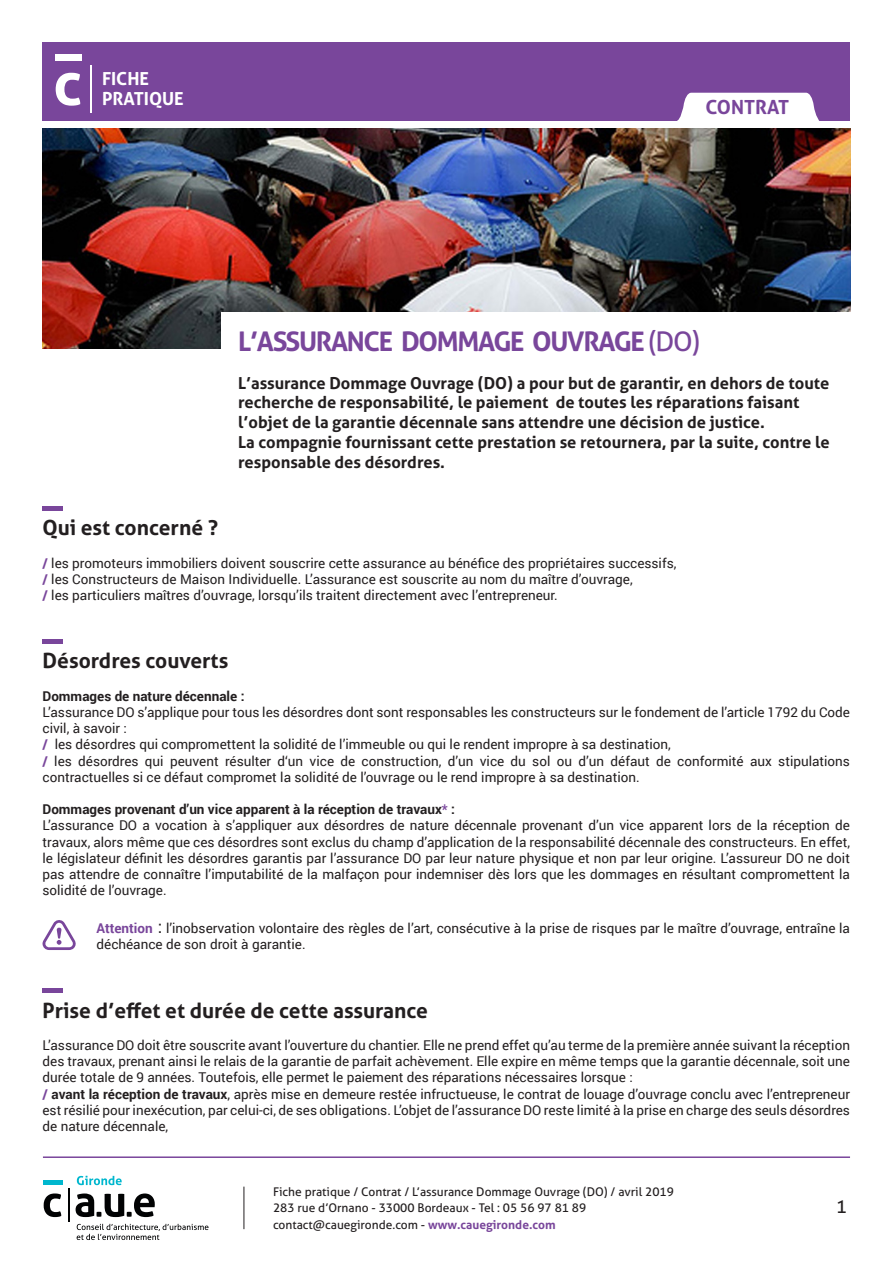
<style>
.page{position:relative;width:893px;height:1263px;background:#fff}
.page>*{position:absolute;margin:0;border:0;box-sizing:border-box;transform-origin:0 0}
.TITRE{font:700 27px "Aller";letter-spacing:-.05em;color:#79469b}
.t1{font:700 21px "Aller";color:#231f20}
.t2{font:700 19.5px "Aller";color:#79469b}
.t3{font:700 18px/19.5px "Aller";color:#fff}
.t4{font:18px "Aller";color:#231f20}
.t5{font:700 16.5px/19.8px "Aller";color:#231f20}
.t6{font:13.5px/16.2px "Roboto";color:#231f20}
.t7{font:700 13.5px "Roboto";color:#231f20}
.t8{font:12px "Aller";color:#231f20}
.s1{font-weight:400}
.s2{font-weight:700;color:#79469b}
.s3{color:#79469b}
.s4{font-size:18px}
.s5{font-weight:700}
</style>
<div class="page">
<div style="left:43px;top:43px;width:807px;height:78px;background:#79469b"></div>
<hr style="left:244px;top:1186px;width:1px;height:43px;background:#231f20">
<img style="left:43px;top:129px;width:807px;height:220px">
<div style="left:221px;top:313px;width:629px;height:175px;background:#fff"></div>
<hr style="left:43px;top:1156px;width:807px;height:2px;background:#79469b">
<hr style="left:68px;top:1188px;width:1px;height:34px;background:#010203">
<svg style="left:44px;top:1193px;width:17px;height:24px"></svg>
<svg style="left:76px;top:1193px;width:79px;height:24px"></svg>
<div style="left:43px;top:1180px;width:19px;height:5px;background:#00b7ce"></div>
<svg style="left:77px;top:1224px;width:131px;height:16px"></svg>
<svg style="left:77px;top:1176px;width:45px;height:9px"></svg>
<hr style="left:90px;top:66px;width:2px;height:47px;background:#fff">
<svg style="left:56px;top:73px;width:24px;height:33px"></svg>
<div style="left:55px;top:54px;width:27px;height:7px;background:#fff"></div>
<svg style="left:677px;top:93px;width:142px;height:28px;background:#f4f0f7"></svg>
<div style="left:43px;top:506px;width:20px;height:5px;background:#79469b"></div>
<div style="left:43px;top:639px;width:20px;height:5px;background:#79469b"></div>
<svg style="left:42px;top:920px;width:34px;height:30px"></svg>
<div style="left:43px;top:988px;width:20px;height:5px;background:#79469b"></div>
<h3 class="t3" style="left:102px;top:69px;width:83px">FICHE<br>PRATIQUE</h3>
<h3 class="t2" style="left:705px;top:95px;width:85px">CONTRAT</h3>
<p class="TITRE" style="left:238px;top:324px;width:463px">L’ASSURANCE DOMMAGE OUVRAGE <span class="s1">(DO)</span></p>
<p class="t5" style="left:238px;top:373px;width:593px">L’assurance Dommage Ouvrage (DO) a pour but de garantir, en dehors de toute recherche de responsabilité, le paiement de toutes les réparations faisant l’objet de la garantie décennale sans attendre une décision de justice.</p>
<p class="t5" style="left:238px;top:432px;width:593px">La compagnie fournissant cette prestation se retournera, par la suite, contre le responsable des désordres.</p>
<p class="t1" style="left:43px;top:515px;width:177px">Qui est concerné ?</p>
<p class="t6" style="left:43px;top:554px;width:635px"><span class="s2">/</span> les promoteurs immobiliers doivent souscrire cette assurance au bénéfice des propriétaires successifs,</p>
<p class="t6" style="left:43px;top:570px;width:592px"><span class="s2">/</span> les Constructeurs de Maison Individuelle. L’assurance est souscrite au nom du maître d’ouvrage,</p>
<p class="t6" style="left:43px;top:586px;width:517px"><span class="s2">/</span> les particuliers maîtres d’ouvrage, lorsqu’ils traitent directement avec l’entrepreneur.</p>
<p class="t1" style="left:43px;top:648px;width:187px">Désordres couverts</p>
<p class="t7" style="left:43px;top:686px;width:203px">Dommages de nature décennale :</p>
<p class="t6" style="left:43px;top:703px;width:809px">L’assurance DO s’applique pour tous les désordres dont sont responsables les constructeurs sur le fondement de l’article 1792 du Code civil, à savoir :</p>
<p class="t6" style="left:43px;top:736px;width:630px"><span class="s2">/</span> les désordres qui compromettent la solidité de l’immeuble ou qui le rendent impropre à sa destination,</p>
<p class="t6" style="left:43px;top:752px;width:809px"><span class="s2">/</span> les désordres qui peuvent résulter d‘un vice de construction, d’un vice du sol ou d’un défaut de conformité aux stipulations contractuelles si ce défaut compromet la solidité de l’ouvrage ou le rend impropre à sa destination.</p>
<p class="t7" style="left:43px;top:800px;width:414px">Dommages provenant d’un vice apparent à la réception de travaux<span class="s3">*</span> :</p>
<p class="t6" style="left:43px;top:817px;width:809px;text-align:justify">L’assurance DO a vocation à s’appliquer aux désordres de nature décennale provenant d’un vice apparent lors de la réception de travaux, alors même que ces désordres sont exclus du champ d’application de la responsabilité décennale des constructeurs. En effet, le législateur définit les désordres garantis par l’assurance DO par leur nature physique et non par leur origine. L’assureur DO ne doit pas attendre de connaître l’imputabilité de la malfaçon pour indemniser dès lors que les dommages en résultant compromettent la solidité de l’ouvrage.</p>
<p class="t6" style="left:97px;top:919px;width:755px"><span class="s2">Attention</span> <span class="s4">:</span> l’inobservation volontaire des règles de l’art, consécutive à la prise de risques par le maître d’ouvrage, entraîne la déchéance de son droit à garantie.</p>
<p class="t1" style="left:43px;top:997px;width:387px">Prise d’effet et durée de cette assurance</p>
<p class="t6" style="left:43px;top:1036px;width:809px;text-align:justify">L’assurance DO doit être souscrite avant l’ouverture du chantier. Elle ne prend effet qu’au terme de la première année suivant la réception des travaux, prenant ainsi le relais de la garantie de parfait achèvement. Elle expire en même temps que la garantie décennale, soit une durée totale de 9 années. Toutefois, elle permet le paiement des réparations nécessaires lorsque :</p>
<p class="t6" style="left:43px;top:1085px;width:809px;text-align:justify"><span class="s2">/</span> <span class="s5">avant la réception de travaux</span>, après mise en demeure restée infructueuse, le contrat de louage d’ouvrage conclu avec l’entrepreneur est résilié pour inexécution, par celui-ci, de ses obligations. L’objet de l’assurance DO reste limité à la prise en charge des seuls désordres de nature décennale,</p>
<p class="t8" style="left:273px;top:1184px;width:402px">Fiche pratique / Contrat / L’assurance Dommage Ouvrage (DO) / avril 2019</p>
<p class="t8" style="left:273px;top:1201px;width:315px">283 rue d’Ornano - 33000 Bordeaux - Tel : 05 56 97 81 89</p>
<p class="t8" style="left:273px;top:1217px;width:284px">contact@cauegironde.com - <span class="s2">www.cauegironde.com</span></p>
<p class="t4" style="left:836px;top:1195px;width:12px">1</p>
</div>
